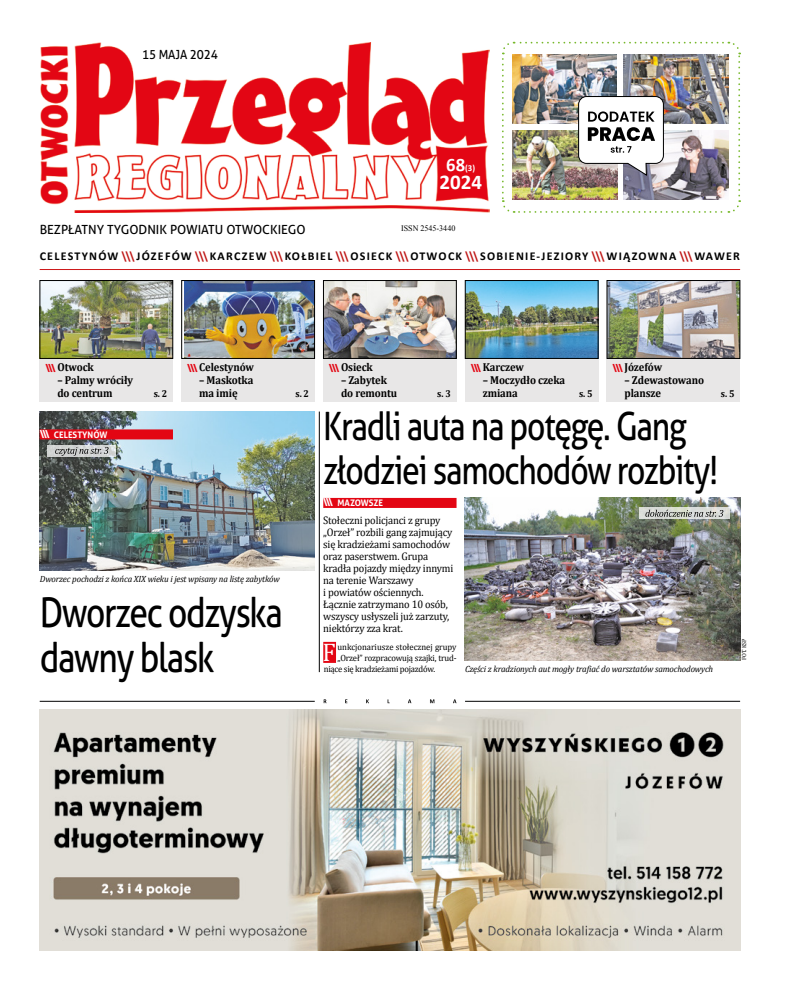
<style>
.page{position:relative;width:794px;height:993px;background:#fff}
.page>*{position:absolute;margin:0;border:0;box-sizing:border-box;transform-origin:0 0}
.t1{font:41px/45px "Aller";letter-spacing:-.04em;color:#000;scale:.82 1}
.t2{font:39px/44px "Aller";letter-spacing:-.04em;color:#000;scale:.82 1}
.t3{font:25.5px "Cambria";color:#fff;scale:.96 1}
.t4{font:700 21px "Calibri";color:#fff}
.t5{font:12.6px "Aller";color:#000}
.t6{font:12.6px "Aller";color:#000;scale:.94 1}
.t7{font:700 12px "Calibri";letter-spacing:.105em;color:#000}
.t8{font:700 11.5px/13px "Cambria";letter-spacing:-.01em;color:#000;scale:.92 1}
.t9{font:11px/12px "Cambria";letter-spacing:-.015em;color:#000;scale:.95 1}
.t10{font:700 10px "Cambria";color:#000;scale:.92 1}
.t11{font:italic 9px "Cambria";letter-spacing:-.015em;color:#000}
.t12{font:9px "Cambria";letter-spacing:-.025em;color:#000;scale:.96 1}
.t13{font:9px "Cambria";letter-spacing:-.005em;color:#000;scale:.96 1}
.t14{font:700 9px "Aller";color:#fff;scale:.96 1}
.t15{font:700 9px "Calibri";color:#fff}
.t16{font:8.4px "Times New Roman";color:#000;scale:.96 1}
.t17{font:6px "Cambria";letter-spacing:-.01em;color:#000;scale:.96 1}
.s1{font-size:19px}
.s2{color:#be1716}
.s3{font-size:11px}
</style>
<div class="page">
<img style="left:40px;top:42px;width:449px;height:170px">
<div style="left:40px;top:280px;width:133px;height:121px;background:#e8e7e7"></div>
<div style="left:181px;top:280px;width:134px;height:121px;background:#e8e7e7"></div>
<div style="left:323px;top:280px;width:133px;height:121px;background:#e8e7e7"></div>
<div style="left:465px;top:280px;width:133px;height:121px;background:#e8e7e7"></div>
<div style="left:607px;top:280px;width:133px;height:121px;background:#e8e7e7"></div>
<img style="left:42px;top:282px;width:129px;height:74px">
<div style="left:40px;top:280px;width:133px;height:78px;border:1px solid #000"></div>
<img style="left:185px;top:282px;width:128px;height:74px">
<div style="left:181px;top:280px;width:134px;height:78px;border:1px solid #000"></div>
<img style="left:325px;top:282px;width:129px;height:74px">
<div style="left:323px;top:280px;width:133px;height:78px;border:1px solid #000"></div>
<img style="left:467px;top:282px;width:129px;height:74px">
<div style="left:465px;top:280px;width:133px;height:78px;border:1px solid #000"></div>
<img style="left:609px;top:282px;width:129px;height:74px">
<div style="left:607px;top:280px;width:133px;height:78px;border:1px solid #000"></div>
<hr style="left:40px;top:269px;width:700px;height:1px;background:#cd1719">
<img style="left:40px;top:709px;width:700px;height:241px">
<hr style="left:40px;top:700px;width:275px;height:1px;background:#000">
<hr style="left:465px;top:700px;width:275px;height:1px;background:#000">
<svg style="left:324px;top:699px;width:132px;height:4px"></svg>
<div style="left:323px;top:497px;width:133px;height:10px;background:#e30613"></div>
<div style="left:323px;top:641px;width:13px;height:21px;background:#e30613"></div>
<img style="left:40px;top:411px;width:275px;height:159px">
<img style="left:465px;top:497px;width:275px;height:163px">
<img style="left:502px;top:41px;width:239px;height:172px">
<div style="left:40px;top:429px;width:133px;height:10px;background:#e30613"></div>
<svg style="left:48px;top:445px;width:68px;height:12px"></svg>
<svg style="left:55px;top:447px;width:54px;height:9px"></svg>
<svg style="left:639px;top:507px;width:91px;height:12px"></svg>
<svg style="left:645px;top:509px;width:78px;height:7px"></svg>
<hr style="left:319px;top:411px;width:1px;height:261px;background:#000">
<p class="t6" style="left:142px;top:46px;width:82px">15 MAJA 2024</p>
<p class="t5" style="left:40px;top:222px;width:267px">BEZPŁATNY TYGODNIK POWIATU OTWOCKIEGO</p>
<p class="t15" style="left:446px;top:162px;width:30px"><span class="s1">68</span>(3)</p>
<h3 class="t4" style="left:439px;top:169px;width:44px">2024</h3>
<p class="t16" style="left:401px;top:222px;width:58px">ISSN 2545-3440</p>
<p class="t7" style="left:40px;top:248px;width:702px">CELESTYNÓW <span class="s2">\\\</span>JÓZEFÓW <span class="s2">\\\</span>KARCZEW <span class="s2">\\\</span>KOŁBIEL <span class="s2">\\\</span>OSIECK <span class="s2">\\\</span>OTWOCK <span class="s2">\\\</span>SOBIENIE-JEZIORY <span class="s2">\\\</span>WIĄZOWNA <span class="s2">\\\</span>WAWER</p>
<p class="t8" style="left:45px;top:360px;width:54px"><sub>\\\</sub> Otwock</p>
<p class="t8" style="left:57px;top:373px;width:84px">– Palmy wróciły do centrum</p>
<p class="t14" style="left:40px;top:429px;width:72px"><span class="s3">\\\</span> CELESTYNÓW</p>
<p class="t10" style="left:154px;top:386px;width:16px">s. 2</p>
<p class="t8" style="left:187px;top:360px;width:74px"><sub>\\\</sub> Celestynów</p>
<p class="t8" style="left:199px;top:373px;width:60px">– Maskotka ma imię</p>
<p class="t11" style="left:40px;top:572px;width:241px">Dworzec pochodzi z końca XIX wieku i jest wpisany na listę zabytków</p>
<h1 class="t1" style="left:40px;top:589px;width:298px">Dworzec odzyska dawny blask</h1>
<p class="t10" style="left:295px;top:386px;width:16px">s. 2</p>
<p class="t8" style="left:329px;top:360px;width:49px"><sub>\\\</sub> Osieck</p>
<p class="t8" style="left:341px;top:373px;width:63px">– Zabytek do remontu</p>
<p class="t10" style="left:437px;top:386px;width:16px">s. 3</p>
<p class="t8" style="left:471px;top:360px;width:59px"><sub>\\\</sub> Karczew</p>
<p class="t8" style="left:483px;top:373px;width:91px">– Moczydło czeka zmiana</p>
<p class="t10" style="left:579px;top:386px;width:16px">s. 5</p>
<p class="t8" style="left:612px;top:360px;width:55px"><sub>\\\</sub> Józefów</p>
<p class="t8" style="left:624px;top:373px;width:88px">– Zdewastowano plansze</p>
<p class="t10" style="left:721px;top:386px;width:16px">s. 5</p>
<h2 class="t2" style="left:323px;top:404px;width:483px">Kradli auta na potęgę. Gang złodziei samochodów rozbity!</h2>
<p class="t14" style="left:323px;top:497px;width:64px"><span class="s3">\\\</span> MAZOWSZE</p>
<p class="t9" style="left:323px;top:514px;width:138px">Stołeczni policjanci z grupy „Orzeł” rozbili gang zajmujący się kradzieżami samochodów oraz paserstwem. Grupa kradła pojazdy między innymi na terenie Warszawy<br>i powiatów ościennych.<br>Łącznie zatrzymano 10 osób, wszyscy usłyszeli już zarzuty, niektórzy zza krat.</p>
<h3 class="t3" style="left:322px;top:636px;width:15px">F</h3>
<p class="t13" style="left:337px;top:641px;width:125px">unkcjonariusze stołecznej grupy</p>
<p class="t12" style="left:337px;top:652px;width:125px">„Orzeł” rozpracowują szajki, trud-</p>
<p class="t12" style="left:324px;top:663px;width:117px">niące się kradzieżami pojazdów.</p>
<p class="t11" style="left:465px;top:662px;width:250px">Części z kradzionych aut mogły trafiać do warsztatów samochodowych</p>
<p class="t17" style="left:740px;top:660px;width:24px;rotate:-90deg">FOT. KSP</p>
</div>
